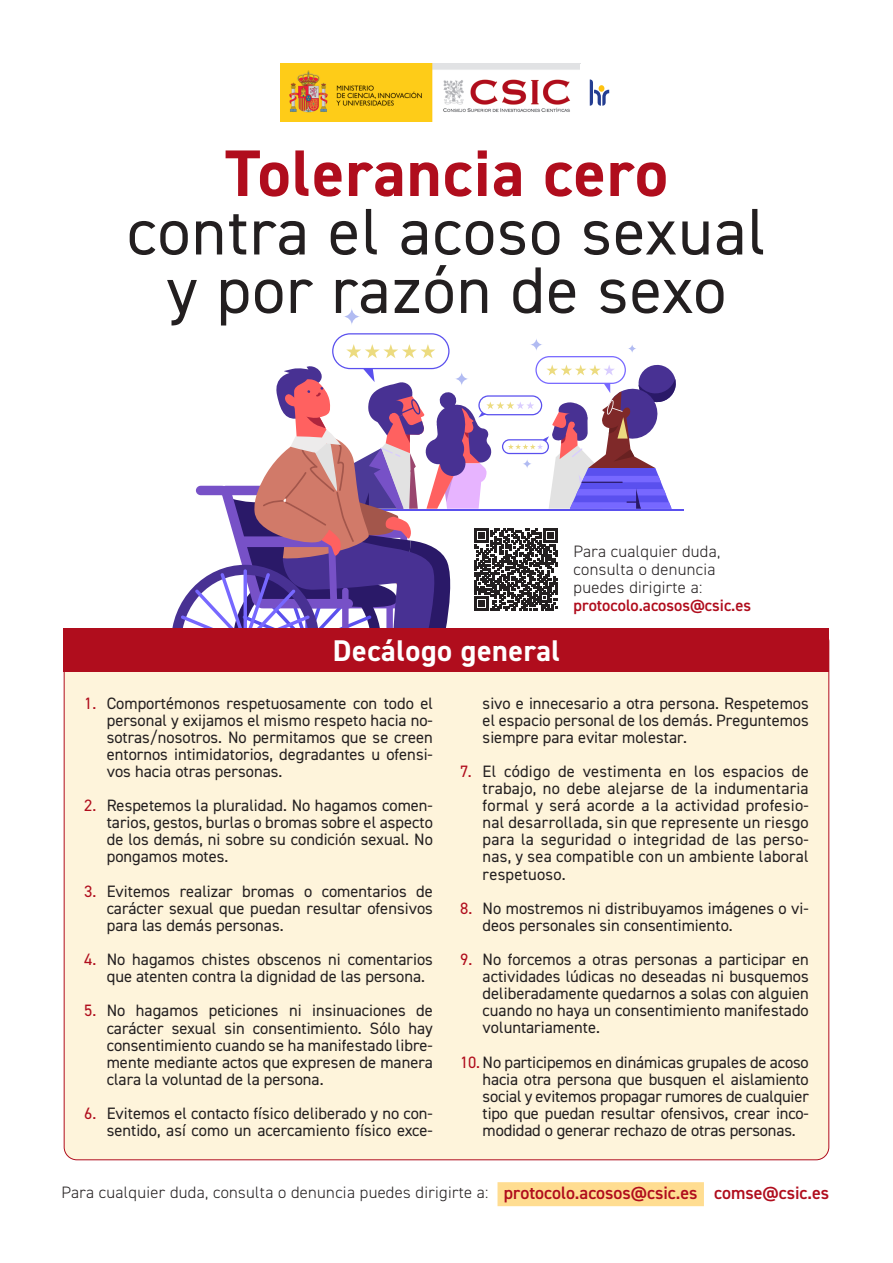
<style>
.page{position:relative;width:893px;height:1263px;background:#fff}
.page>*{position:absolute;margin:0;border:0;box-sizing:border-box;transform-origin:0 0}
.t1{font:66px/58.5px "DIN2014";letter-spacing:.02em;color:#231f20;text-align:center}
.t2{font:700 66px "DIN2014";letter-spacing:.02em;color:#b00d1d}
.t3{font:700 30px "DIN2014";letter-spacing:.02em;color:#fff}
.t4{font:16.5px/17.1px "DIN2014";color:#231f20;text-align:justify}
.t5{font:300 16.5px/18px "DIN2014";letter-spacing:.02em;color:#231f20}
.t6{font:600 16.5px "DIN2014";color:#b00d1d}
.s1{color:#b00d1d}
.s2{font-weight:600;font-size:18px;color:#b00d1d}
</style>
<div class="page">
<hr style="left:318px;top:509px;width:365px;height:1px;background:#5a50ee">
<svg style="left:343px;top:308px;width:18px;height:17px"></svg>
<img style="left:280px;top:64px;width:300px;height:57px">
<svg style="left:590px;top:79px;width:19px;height:27px"></svg>
<svg style="left:171px;top:333px;width:506px;height:296px"></svg>
<div style="left:64px;top:629px;width:765px;height:531px;background:#fef4db;border-radius:13px"></div>
<div style="left:497px;top:1182px;width:207px;height:24px;background:#ffdd91"></div>
<div style="left:64px;top:629px;width:765px;height:43px;background:#b00d1d"></div>
<h1 class="t2" style="left:225px;top:129px;width:444px">Tolerancia cero</h1>
<h1 class="t1" style="left:127px;top:201px;width:640px">contra el acoso sexual y por razón de sexo</h1>
<h2 class="t3" style="left:333px;top:630px;width:229px">Decálogo general</h2>
<p class="t5" style="left:574px;top:542px;width:148px">Para cualquier duda, consulta o denuncia puedes dirigirte a:</p>
<p class="t6" style="left:574px;top:594px;width:179px">protocolo.acosos@csic.es</p>
<p class="t4" style="left:107px;top:694px;width:328px;text-indent:-23px"><span class="s1">1.</span> Comportémonos respetuosamente con todo el personal y exijamos el mismo respeto hacia no&shy;sotras/nosotros. No permitamos que se creen entornos intimidatorios, degradantes u ofensi&shy;vos hacia otras personas.</p>
<p class="t4" style="left:107px;top:797px;width:328px;text-indent:-23px"><span class="s1">2.</span> Respetemos la pluralidad. No hagamos comen&shy;tarios, gestos, burlas o bromas sobre el aspecto de los demás, ni sobre su condición sexual. No pongamos motes.</p>
<p class="t4" style="left:107px;top:882px;width:328px;text-indent:-23px"><span class="s1">3.</span> Evitemos realizar bromas o comentarios de carácter sexual que puedan resultar ofensivos para las demás personas.</p>
<p class="t4" style="left:107px;top:950px;width:328px;text-indent:-23px"><span class="s1">4.</span> No hagamos chistes obscenos ni comentarios que atenten contra la dignidad de las persona.</p>
<p class="t4" style="left:107px;top:1002px;width:328px;text-indent:-23px"><span class="s1">5.</span> No hagamos peticiones ni insinuaciones de carácter sexual sin consentimiento. Sólo hay consentimiento cuando se ha manifestado libre&shy;mente mediante actos que expresen de manera clara la voluntad de la persona.</p>
<p class="t4" style="left:84px;top:1104px;width:350px;text-align:right"><span class="s1">6.</span> Evitemos el contacto físico deliberado y no con&shy;sentido, así como un acercamiento físico exce-</p>
<p class="t4" style="left:483px;top:694px;width:328px">sivo e innecesario a otra persona. Respetemos el espacio personal de los demás. Preguntemos siempre para evitar molestar.</p>
<p class="t4" style="left:483px;top:762px;width:328px;text-indent:-23px"><span class="s1">7.</span> El código de vestimenta en los espacios de trabajo, no debe alejarse de la indumentaria formal y será acorde a la actividad profesio&shy;nal desarrollada, sin que represente un riesgo para la seguridad o integridad de las perso&shy;nas, y sea compatible con un ambiente laboral respetuoso.</p>
<p class="t4" style="left:483px;top:899px;width:328px;text-indent:-23px"><span class="s1">8.</span> No mostremos ni distribuyamos imágenes o vi&shy;deos personales sin consentimiento.</p>
<p class="t4" style="left:483px;top:950px;width:328px;text-indent:-23px"><span class="s1">9.</span> No forcemos a otras personas a participar en actividades lúdicas no deseadas ni busquemos deliberadamente quedarnos a solas con alguien cuando no haya un consentimiento manifestado voluntariamente.</p>
<p class="t4" style="left:483px;top:1053px;width:328px;text-indent:-23px"><span class="s1">10.</span> No participemos en dinámicas grupales de acoso hacia otra persona que busquen el aislamiento social y evitemos propagar rumores de cualquier tipo que puedan resultar ofensivos, crear inco&shy;modidad o generar rechazo de otras personas.</p>
<p class="t5" style="left:62px;top:1183px;width:769px">Para cualquier duda, consulta o denuncia puedes dirigirte a: <span class="s2">protocolo.acosos@csic.es comse@csic.es</span></p>
</div>
